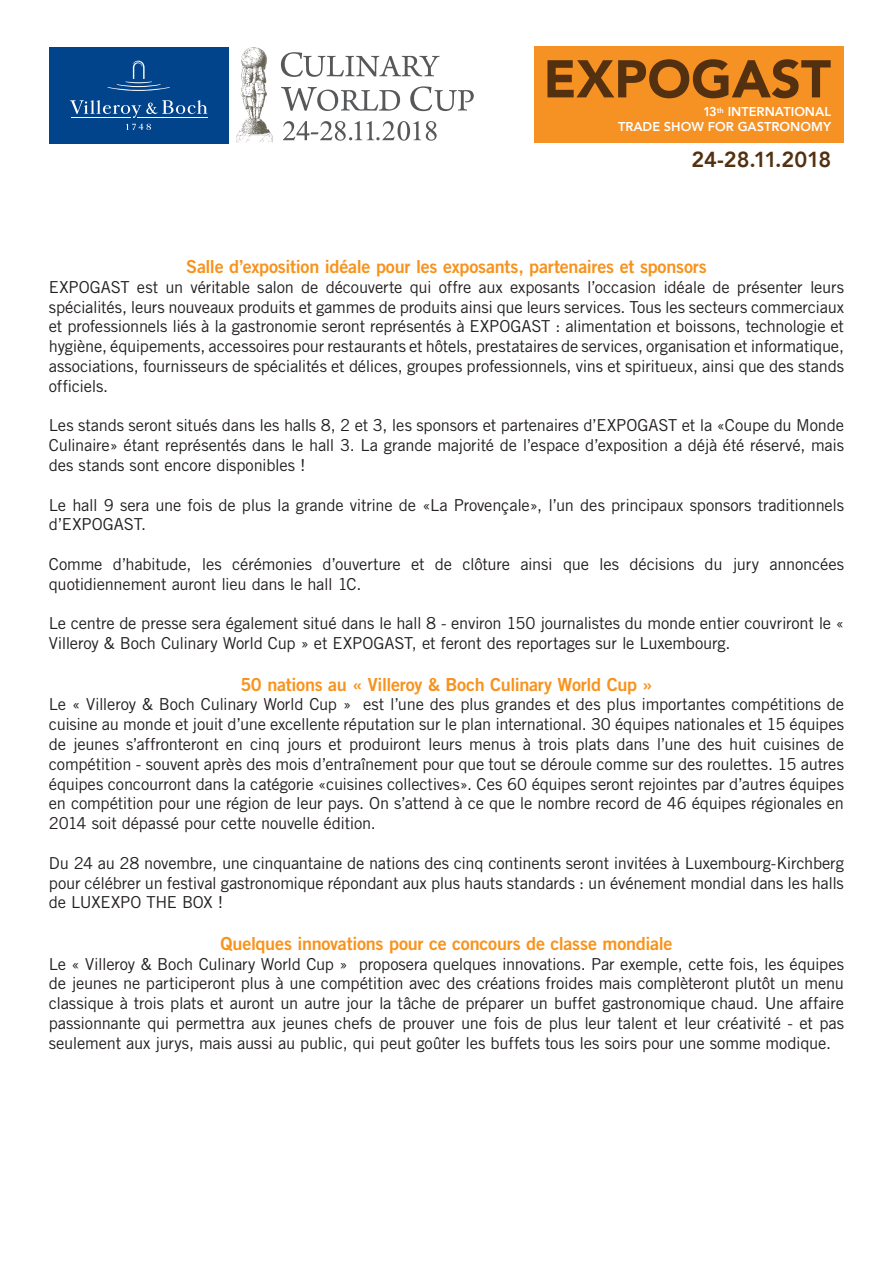
<style>
.page{position:relative;width:893px;height:1263px;background:#fff}
.page>*{position:absolute;margin:0;border:0;box-sizing:border-box;transform-origin:0 0}
.t1{font:900 52.5px "Avenir";color:#533010}
.t2{font:800 21.75px "Avenir";color:#533010}
.t3{font:18px "Trade Gothic Bold Two";letter-spacing:-.015em;color:#f7931d}
.t4{font:16.5px/19.8px "Trade Gothic";letter-spacing:-.015em;color:#231f20;text-align:justify}
.t5{font:800 12.75px/14.7px "Avenir";color:#fff;text-align:right}
</style>
<div class="page">
<div style="left:534px;top:47px;width:310px;height:96px;background:#f69124"></div>
<div style="left:49px;top:47px;width:180px;height:97px;background:#01448c"></div>
<svg style="left:108px;top:61px;width:62px;height:30px"></svg>
<hr style="left:137px;top:117px;width:71px;height:1px;background:#fff">
<svg style="left:70px;top:100px;width:137px;height:30px"></svg>
<img style="left:236px;top:47px;width:36px;height:95px">
<svg style="left:281px;top:52px;width:158px;height:25px"></svg>
<svg style="left:281px;top:87px;width:119px;height:24px"></svg>
<svg style="left:410px;top:86px;width:64px;height:25px"></svg>
<svg style="left:283px;top:121px;width:154px;height:20px"></svg>
<h1 class="t1" style="left:543px;top:34px;width:289px">EXPOGAST</h1>
<p class="t5" style="left:618px;top:105px;width:215px">13<sup>th</sup> INTERNATIONAL<br>TRADE SHOW FOR GASTRONOMY</p>
<h2 class="t2" style="left:691px;top:142px;width:141px">24-28.11.2018</h2>
<p class="t3" style="left:186px;top:255px;width:522px">Salle d’exposition idéale pour les exposants, partenaires et sponsors</p>
<p class="t4" style="left:49px;top:277px;width:797px">EXPOGAST est un véritable salon de découverte qui offre aux exposants l’occasion idéale de présenter leurs spécialités, leurs nouveaux produits et gammes de produits ainsi que leurs services. Tous les secteurs commerciaux et professionnels liés à la gastronomie seront représentés à EXPOGAST : alimentation et boissons, technologie et hygiène, équipements, accessoires pour restaurants et hôtels, prestataires de services, organisation et informatique, associations, fournisseurs de spécialités et délices, groupes professionnels, vins et spiritueux, ainsi que des stands officiels.</p>
<p class="t4" style="left:49px;top:415px;width:797px">Les stands seront situés dans les halls 8, 2 et 3, les sponsors et partenaires d’EXPOGAST et la «Coupe du Monde Culinaire» étant représentés dans le hall 3. La grande majorité de l’espace d’exposition a déjà été réservé, mais des stands sont encore disponibles !</p>
<p class="t4" style="left:49px;top:495px;width:797px">Le hall 9 sera une fois de plus la grande vitrine de «La Provençale», l’un des principaux sponsors traditionnels d’EXPOGAST.</p>
<p class="t4" style="left:49px;top:554px;width:797px">Comme d’habitude, les cérémonies d’ouverture et de clôture ainsi que les décisions du jury annoncées quotidiennement auront lieu dans le hall 1C.</p>
<p class="t4" style="left:49px;top:613px;width:797px">Le centre de presse sera également situé dans le hall 8 - environ 150 journalistes du monde entier couvriront le «<br>Villeroy &amp; Boch Culinary World Cup » et EXPOGAST, et feront des reportages sur le Luxembourg.</p>
<p class="t3" style="left:240px;top:673px;width:414px">50 nations au « Villeroy &amp; Boch Culinary World Cup »</p>
<p class="t4" style="left:49px;top:694px;width:797px">Le « Villeroy &amp; Boch Culinary World Cup » est l’une des plus grandes et des plus importantes compétitions de cuisine au monde et jouit d’une excellente réputation sur le plan international. 30 équipes nationales et 15 équipes de jeunes s’affronteront en cinq jours et produiront leurs menus à trois plats dans l’une des huit cuisines de compétition - souvent après des mois d’entraînement pour que tout se déroule comme sur des roulettes. 15 autres équipes concourront dans la catégorie «cuisines collectives». Ces 60 équipes seront rejointes par d’autres équipes en compétition pour une région de leur pays. On s’attend à ce que le nombre record de 46 équipes régionales en 2014 soit dépassé pour cette nouvelle édition.</p>
<p class="t4" style="left:49px;top:853px;width:797px">Du 24 au 28 novembre, une cinquantaine de nations des cinq continents seront invitées à Luxembourg-Kirchberg pour célébrer un festival gastronomique répondant aux plus hauts standards : un événement mondial dans les halls de LUXEXPO THE BOX !</p>
<p class="t3" style="left:221px;top:932px;width:453px">Quelques innovations pour ce concours de classe mondiale</p>
<p class="t4" style="left:49px;top:954px;width:797px">Le « Villeroy &amp; Boch Culinary World Cup » proposera quelques innovations. Par exemple, cette fois, les équipes de jeunes ne participeront plus à une compétition avec des créations froides mais complèteront plutôt un menu classique à trois plats et auront un autre jour la tâche de préparer un buffet gastronomique chaud. Une affaire passionnante qui permettra aux jeunes chefs de prouver une fois de plus leur talent et leur créativité - et pas seulement aux jurys, mais aussi au public, qui peut goûter les buffets tous les soirs pour une somme modique.</p>
</div>
